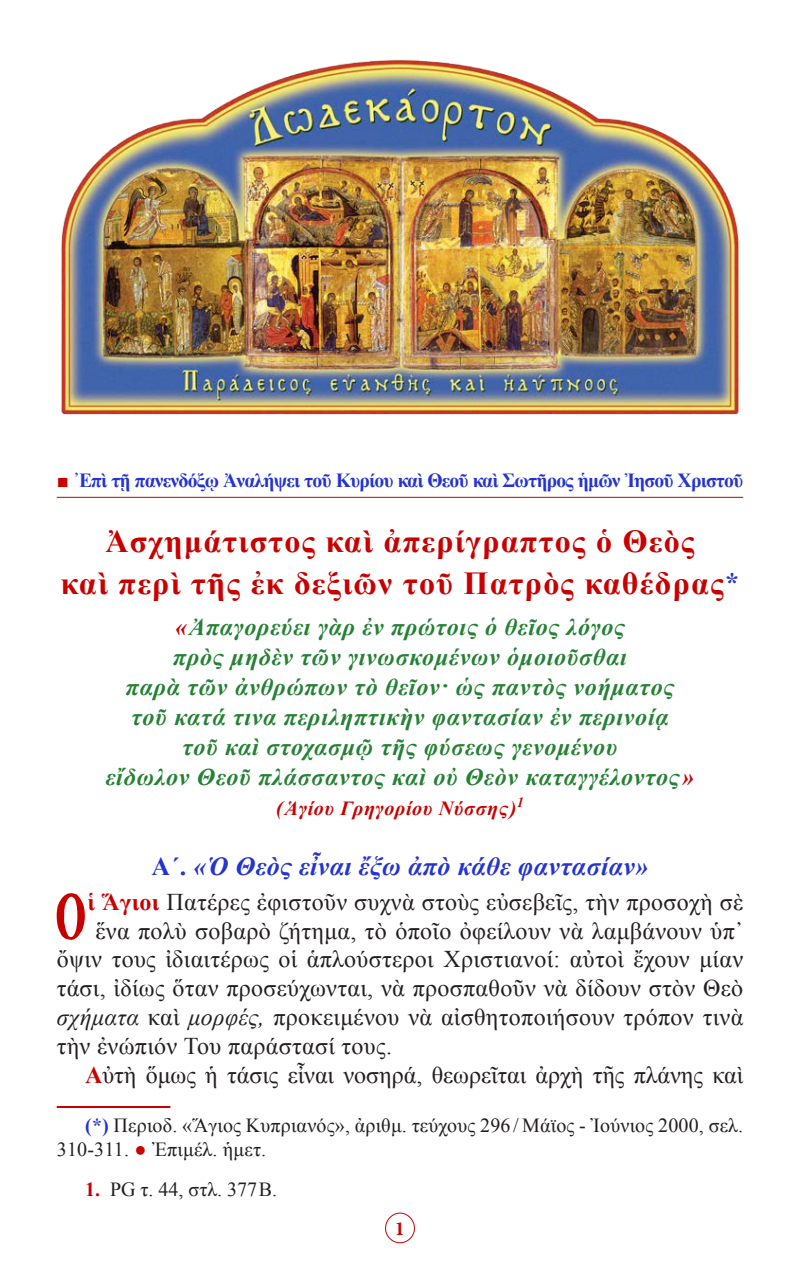
<style>
.page{position:relative;width:800px;height:1270px;background:#fff}
.page>*{position:absolute;margin:0;border:0;box-sizing:border-box;transform-origin:0 0}
.t1{font:65px "BYZIMAK";color:#c80000}
.t2{font:700 32px "Times New Roman";letter-spacing:.04em;color:#c80000}
.t3{font:italic 700 26px "Times New Roman";letter-spacing:.015em;color:#2534d0}
.t4{font:24px/28.8px "Times New Roman";letter-spacing:.015em;color:#231f20;text-align:justify}
.t5{font:italic 700 24px "Times New Roman";letter-spacing:.03em;color:#258134}
.Parapompes{font:20px/24px "Times New Roman";letter-spacing:.01em;color:#231f20}
.t6{font:700 20px "Times New Roman";letter-spacing:-.04em;color:#2534d0}
.t7{font:italic 700 20px "Times New Roman";letter-spacing:.03em;color:#c80000}
.t8{font:700 20px "Minion Pro";color:#c80000}
.s1{font-weight:400;color:#c80000}
.s2{font-size:28px;color:#2534d0}
.s3{color:#c80000}
.s4{font-style:normal}
.s5{font-weight:700;color:#c80000}
.s6{font-style:italic}
.s7{font-weight:700;color:#2534d0}
</style>
<div class="page">
<div style="left:385px;top:1213px;width:30px;height:30px;border:1px solid #c80000;border-radius:50%"></div>
<hr style="left:57px;top:497px;width:686px;height:1px;background:#c80000">
<hr style="left:57px;top:1106px;width:113px;height:2px;background:#c80000">
<img style="left:61px;top:60px;width:678px;height:355px">
<p class="t6" style="left:57px;top:467px;width:688px"><span class="s1">■</span> ᾿Επὶ τῇ πανενδόξῳ Ἀναλήψει τοῦ Κυρίου καὶ Θεοῦ καὶ Σωτῆρος ἡμῶν Ἰησοῦ Χριστοῦ</p>
<p class="t2" style="left:105px;top:519px;width:591px">Ἀσχημάτιστος καὶ ἀπερίγραπτος ὁ Θεὸς</p>
<p class="t2" style="left:61px;top:561px;width:680px">καὶ περὶ τῆς ἐκ δεξιῶν τοῦ Πατρὸς καθέδρας<span class="s2">*</span></p>
<p class="t5" style="left:175px;top:611px;width:451px"><span class="s3">«</span>Ἀπαγορεύει γὰρ ἐν πρώτοις ὁ θεῖος λόγος</p>
<p class="t5" style="left:173px;top:641px;width:455px">πρὸς μηδὲν τῶν γινωσκομένων ὁμοιοῦσθαι</p>
<p class="t5" style="left:126px;top:671px;width:550px">παρὰ τῶν ἀνθρώπων τὸ θεῖον· ὡς παντὸς νοήματος</p>
<p class="t5" style="left:131px;top:701px;width:539px">τοῦ κατά τινα περιληπτικὴν φαντασίαν ἐν περινοίᾳ</p>
<p class="t5" style="left:182px;top:731px;width:437px">τοῦ καὶ στοχασμῷ τῆς φύσεως γενομένου</p>
<p class="t5" style="left:106px;top:761px;width:590px">εἴδωλον Θεοῦ πλάσσαντος καὶ οὐ Θεὸν καταγγέλοντος<span class="s3">»</span></p>
<p class="t7" style="left:276px;top:795px;width:249px">(Ἁγίου Γρηγορίου Νύσσης)<sup>1</sup></p>
<p class="t3" style="left:152px;top:848px;width:498px"><span class="s4">Α´.</span> «Ὁ Θεὸς εἶναι ἔξω ἀπὸ κάθε φαντασίαν»</p>
<p class="t1" style="left:54px;top:877px;width:34px">Ο</p>
<p class="t4" style="left:87px;top:887px;width:657px"><span class="s5">ἱ Ἅγιοι</span> Πατέρες ἐφιστοῦν συχνὰ στοὺς εὐσεβεῖς, τὴν προσοχὴ σὲ</p>
<p class="t4" style="left:57px;top:916px;width:688px;text-indent:39px">ἕνα πολὺ σοβαρὸ ζήτημα, τὸ ὁποῖο ὀφείλουν νὰ λαμβάνουν ὑπ᾿ ὄψιν τους ἰδιαιτέρως οἱ ἁπλούστεροι Χριστιανοί: αὐτοὶ ἔχουν μίαν τάσι, ἰδίως ὅταν προσεύχωνται, νὰ προσπαθοῦν νὰ δίδουν στὸν Θεὸ <span class="s6">σχήματα</span> καὶ <span class="s6">μορφές,</span> προκειμένου νὰ αἰσθητοποιήσουν τρόπον τινὰ τὴν ἐνώπιόν Του παράστασί τους.</p>
<p class="t4" style="left:85px;top:1060px;width:660px"><span class="s5">Α</span>ὐτὴ ὅμως ἡ τάσις εἶναι νοσηρά, θεωρεῖται ἀρχὴ τῆς πλάνης καὶ</p>
<p class="Parapompes" style="left:57px;top:1113px;width:688px;text-indent:28px"><span class="s7">(*)</span> Περιοδ. «Ἅγιος Κυπριανός», ἀριθμ. τεύχους 296 / Μάϊος - Ἰούνιος 2000, σελ.<br>310-311. <span class="s3">●</span> Ἐπιμέλ. ἡμετ.</p>
<p class="Parapompes" style="left:85px;top:1177px;width:194px"><span class="s5">1.</span> PG τ. 44, στλ. 377Β.</p>
<p class="t8" style="left:395px;top:1214px;width:11px">1</p>
</div>
